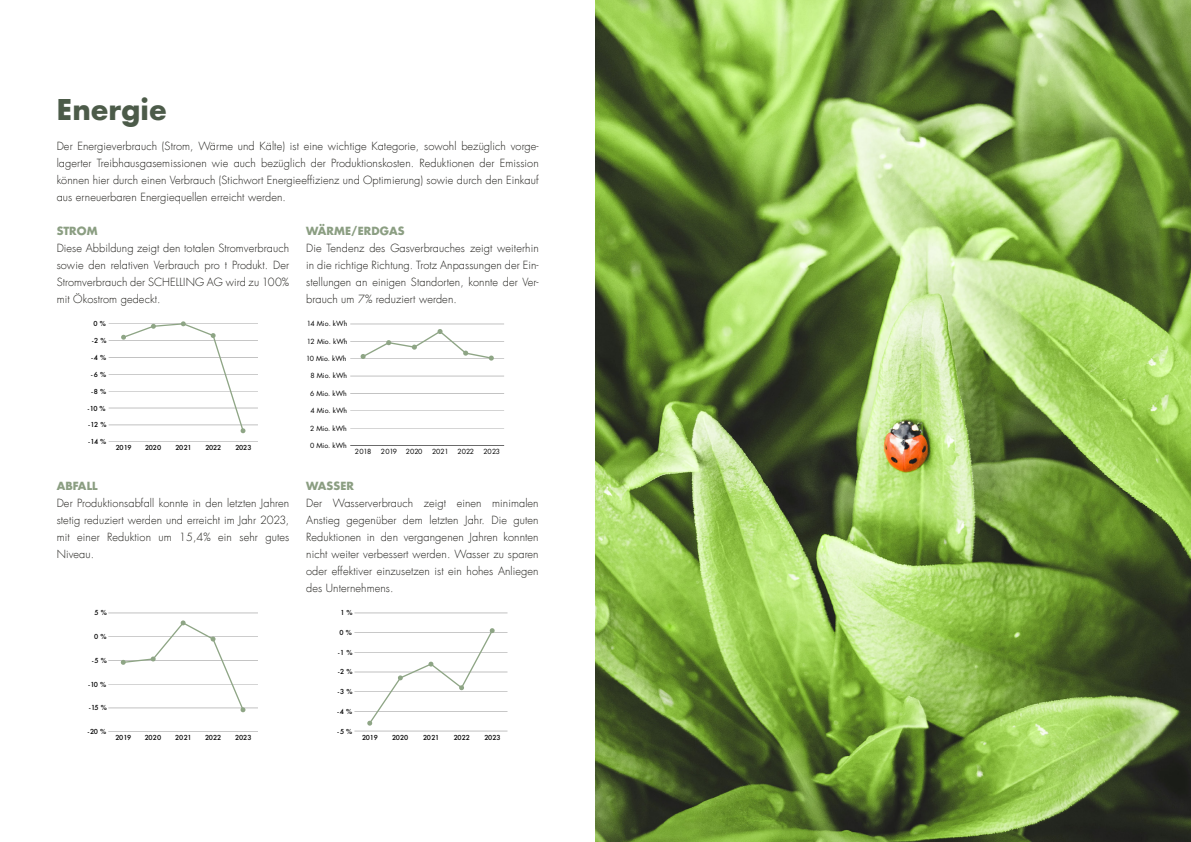
<style>
.page{position:relative;width:1191px;height:842px;background:#fff}
.page>*{position:absolute;margin:0;border:0;box-sizing:border-box;transform-origin:0 0}
.t1{font:700 28px "Futura Com";letter-spacing:.01em;color:#4c5b49}
.t2{font:300 11px/17px "Futura Com";letter-spacing:.01em;color:#21201c;text-align:justify}
.t3{font:700 11px "Futura Com";letter-spacing:.01em;color:#8b9e82}
.t4{font:6.9px "Futura LT Pro";color:#000}
.t5{font:500 6.7px "Futura";letter-spacing:-.05em;color:#000}
</style>
<div class="page">
<img style="left:595px;top:0;width:596px;height:842px">
<hr style="left:109px;top:442px;width:149px;height:1px;background:#000">
<hr style="left:109px;top:425px;width:149px;height:1px;background:#000">
<hr style="left:109px;top:408px;width:149px;height:1px;background:#000">
<hr style="left:109px;top:391px;width:149px;height:1px;background:#000">
<hr style="left:109px;top:374px;width:149px;height:1px;background:#000">
<hr style="left:109px;top:357px;width:149px;height:1px;background:#000">
<hr style="left:109px;top:340px;width:149px;height:1px;background:#000">
<hr style="left:109px;top:324px;width:149px;height:1px;background:#000">
<svg style="left:120px;top:321px;width:127px;height:113px"></svg>
<hr style="left:108px;top:731px;width:150px;height:1px;background:#000">
<hr style="left:108px;top:708px;width:150px;height:1px;background:#000">
<hr style="left:108px;top:684px;width:150px;height:1px;background:#000">
<hr style="left:108px;top:660px;width:150px;height:1px;background:#000">
<hr style="left:108px;top:636px;width:150px;height:1px;background:#000">
<hr style="left:108px;top:613px;width:150px;height:1px;background:#000">
<svg style="left:119px;top:620px;width:128px;height:93px"></svg>
<hr style="left:354px;top:731px;width:153px;height:1px;background:#000">
<hr style="left:354px;top:711px;width:153px;height:1px;background:#000">
<hr style="left:354px;top:691px;width:153px;height:1px;background:#000">
<hr style="left:354px;top:672px;width:153px;height:1px;background:#000">
<hr style="left:354px;top:652px;width:153px;height:1px;background:#000">
<hr style="left:354px;top:632px;width:153px;height:1px;background:#000">
<hr style="left:354px;top:613px;width:153px;height:1px;background:#000">
<svg style="left:366px;top:628px;width:130px;height:98px"></svg>
<hr style="left:350px;top:445px;width:154px;height:1px;background:#000">
<hr style="left:350px;top:428px;width:154px;height:1px;background:#000">
<hr style="left:350px;top:411px;width:154px;height:1px;background:#000">
<hr style="left:350px;top:393px;width:154px;height:1px;background:#000">
<hr style="left:350px;top:376px;width:154px;height:1px;background:#000">
<hr style="left:350px;top:359px;width:154px;height:1px;background:#000">
<hr style="left:350px;top:341px;width:154px;height:1px;background:#000">
<hr style="left:350px;top:324px;width:154px;height:1px;background:#000">
<svg style="left:359px;top:329px;width:136px;height:32px"></svg>
<h1 class="t1" style="left:57px;top:88px;width:111px">Energie</h1>
<p class="t2" style="left:57px;top:138px;width:483px">Der Energieverbrauch (Strom, Wärme und Kälte) ist eine wichtige Kategorie, sowohl bezüglich vorge&shy;lagerter Treibhausgasemissionen wie auch bezüglich der Produktionskosten. Reduktionen der Emission können hier durch einen Verbrauch (Stichwort Energieeffizienz und Optimierung) sowie durch den Einkauf aus erneuerbaren Energiequellen erreicht werden.</p>
<p class="t3" style="left:306px;top:223px;width:100px">WÄRME/ERDGAS</p>
<p class="t2" style="left:306px;top:240px;width:234px">Die Tendenz des Gasverbrauches zeigt weiterhin in die richtige Richtung. Trotz Anpassungen der Ein&shy;stellungen an einigen Standorten, konnte der Ver&shy;brauch um 7% reduziert werden.</p>
<p class="t3" style="left:57px;top:223px;width:42px">STROM</p>
<p class="t2" style="left:57px;top:240px;width:234px">Diese Abbildung zeigt den totalen Stromverbrauch sowie den relativen Verbrauch pro t Produkt. Der Stromverbrauch der SCHELLING AG wird zu 100% mit Ökostrom gedeckt.</p>
<p class="t5" style="left:94px;top:319px;width:14px">0 %</p>
<p class="t4" style="left:307px;top:319px;width:42px">14 Mio. kWh</p>
<p class="t5" style="left:92px;top:336px;width:16px">-2 %</p>
<p class="t4" style="left:307px;top:336px;width:42px">12 Mio. kWh</p>
<p class="t5" style="left:91px;top:353px;width:16px">-4 %</p>
<p class="t4" style="left:306px;top:354px;width:42px">10 Mio. kWh</p>
<p class="t5" style="left:91px;top:370px;width:16px">-6 %</p>
<p class="t4" style="left:310px;top:371px;width:38px">8 Mio. kWh</p>
<p class="t5" style="left:91px;top:387px;width:16px">-8 %</p>
<p class="t4" style="left:310px;top:389px;width:38px">6 Mio. kWh</p>
<p class="t5" style="left:88px;top:403px;width:19px">-10 %</p>
<p class="t4" style="left:310px;top:406px;width:38px">4 Mio. kWh</p>
<p class="t5" style="left:89px;top:420px;width:19px">-12 %</p>
<p class="t4" style="left:310px;top:423px;width:38px">2 Mio. kWh</p>
<p class="t5" style="left:88px;top:437px;width:19px">-14 %</p>
<p class="t5" style="left:116px;top:443px;width:17px">2019</p>
<p class="t5" style="left:145px;top:443px;width:18px">2020</p>
<p class="t5" style="left:175px;top:443px;width:18px">2021</p>
<p class="t5" style="left:205px;top:443px;width:18px">2022</p>
<p class="t5" style="left:235px;top:443px;width:18px">2023</p>
<p class="t4" style="left:310px;top:441px;width:38px">0 Mio. kWh</p>
<p class="t4" style="left:355px;top:447px;width:18px">2018</p>
<p class="t4" style="left:381px;top:447px;width:18px">2019</p>
<p class="t4" style="left:406px;top:447px;width:18px">2020</p>
<p class="t4" style="left:432px;top:447px;width:18px">2021</p>
<p class="t4" style="left:457px;top:447px;width:18px">2022</p>
<p class="t4" style="left:483px;top:447px;width:18px">2023</p>
<p class="t3" style="left:57px;top:478px;width:42px">ABFALL</p>
<p class="t2" style="left:57px;top:495px;width:234px">Der Produktionsabfall konnte in den letzten Jahren stetig reduziert werden und erreicht im Jahr 2023, mit einer Reduktion um 15,4% ein sehr gutes Niveau.</p>
<p class="t3" style="left:306px;top:478px;width:49px">WASSER</p>
<p class="t2" style="left:306px;top:495px;width:234px">Der Wasserverbrauch zeigt einen minimalen Anstieg gegenüber dem letzten Jahr. Die guten Reduktionen in den vergangenen Jahren konnten nicht weiter verbessert werden. Wasser zu sparen oder effektiver einzusetzen ist ein hohes Anliegen des Unternehmens.</p>
<p class="t5" style="left:94px;top:608px;width:14px">5 %</p>
<p class="t5" style="left:340px;top:608px;width:14px">1 %</p>
<p class="t5" style="left:94px;top:632px;width:14px">0 %</p>
<p class="t5" style="left:339px;top:628px;width:14px">0 %</p>
<p class="t5" style="left:338px;top:648px;width:16px">-1 %</p>
<p class="t5" style="left:92px;top:656px;width:16px">-5 %</p>
<p class="t5" style="left:338px;top:667px;width:16px">-2 %</p>
<p class="t5" style="left:88px;top:680px;width:19px">-10 %</p>
<p class="t5" style="left:338px;top:687px;width:16px">-3 %</p>
<p class="t5" style="left:89px;top:703px;width:20px">-15 %</p>
<p class="t5" style="left:337px;top:707px;width:16px">-4 %</p>
<p class="t5" style="left:88px;top:727px;width:20px">-20 %</p>
<p class="t5" style="left:115px;top:733px;width:17px">2019</p>
<p class="t5" style="left:145px;top:733px;width:18px">2020</p>
<p class="t5" style="left:175px;top:733px;width:18px">2021</p>
<p class="t5" style="left:205px;top:733px;width:18px">2022</p>
<p class="t5" style="left:235px;top:733px;width:18px">2023</p>
<p class="t5" style="left:337px;top:726px;width:16px">-5 %</p>
<p class="t5" style="left:362px;top:733px;width:17px">2019</p>
<p class="t5" style="left:392px;top:733px;width:18px">2020</p>
<p class="t5" style="left:423px;top:733px;width:18px">2021</p>
<p class="t5" style="left:454px;top:733px;width:18px">2022</p>
<p class="t5" style="left:484px;top:733px;width:18px">2023</p>
</div>
